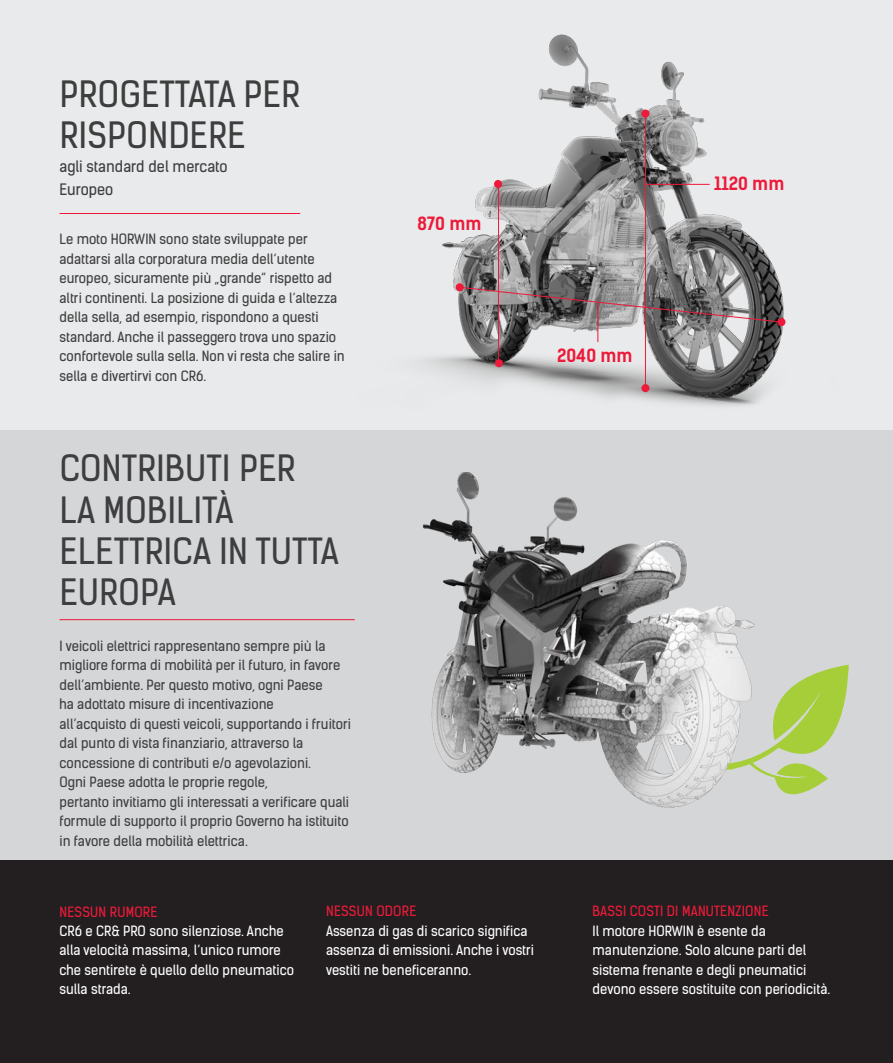
<style>
.page{position:relative;width:893px;height:1063px;background:#fff}
.page>*{position:absolute;margin:0;border:0;box-sizing:border-box;transform-origin:0 0}
.t1{font:34.5px "Kelson Sans";letter-spacing:.015em;color:#3e3e3f}
.t2{font:700 17.55px "Kelson Sans";color:#ed1a3a}
.t3{font:15px "Kelson Sans";color:#3e3e3f}
.t4{font:13.5px/19.5px "Kelson Sans";color:#3e3e3f}
.t5{font:13.5px/19.5px "Kelson Sans";color:#fff}
.t6{font:13.5px "Kelson Sans";letter-spacing:.015em;color:#ed1a3a}
</style>
<div class="page">
<div style="left:0;top:0;width:893px;height:430px;background:#e9eaeb"></div>
<div style="left:0;top:430px;width:893px;height:430px;background:#d5d6d8"></div>
<hr style="left:60px;top:619px;width:295px;height:1px;background:#ed1a3a">
<svg style="left:820px;top:665px;width:29px;height:119px"></svg>
<img style="left:422px;top:472px;width:398px;height:336px">
<hr style="left:60px;top:213px;width:240px;height:1px;background:#ed1a3a">
<div style="left:0;top:860px;width:893px;height:203px;background:#231f20"></div>
<img style="left:423px;top:34px;width:363px;height:372px">
<svg style="left:459px;top:286px;width:323px;height:37px"></svg>
<hr style="left:645px;top:114px;width:1px;height:274px;background:#ed1a3a">
<hr style="left:498px;top:185px;width:1px;height:178px;background:#ed1a3a">
<div style="left:456px;top:283px;width:8px;height:8px;background:#ed1a3a;border-radius:50%"></div>
<div style="left:777px;top:318px;width:8px;height:8px;background:#ed1a3a;border-radius:50%"></div>
<div style="left:641px;top:384px;width:8px;height:8px;background:#ed1a3a;border-radius:50%"></div>
<div style="left:495px;top:359px;width:8px;height:8px;background:#ed1a3a;border-radius:50%"></div>
<div style="left:641px;top:110px;width:8px;height:8px;background:#ed1a3a;border-radius:50%"></div>
<div style="left:494px;top:180px;width:8px;height:8px;background:#ed1a3a;border-radius:50%"></div>
<hr style="left:646px;top:184px;width:64px;height:1px;background:#ed1a3a">
<hr style="left:597px;top:302px;width:1px;height:40px;background:#ed1a3a">
<p class="t1" style="left:60px;top:73px;width:242px">PROGETTATA PER</p>
<p class="t1" style="left:60px;top:114px;width:187px">RISPONDERE</p>
<p class="t3" style="left:60px;top:157px;width:170px">agli standard del mercato</p>
<p class="t3" style="left:60px;top:181px;width:55px">Europeo</p>
<p class="t4" style="left:60px;top:230px;width:250px">Le moto HORWIN sono state sviluppate per</p>
<p class="t4" style="left:60px;top:249px;width:257px">adattarsi alla corporatura media dell‘utente</p>
<p class="t4" style="left:60px;top:269px;width:279px">europeo, sicuramente più „grande“ rispetto ad altri continenti. La posizione di guida e l‘altezza della sella, ad esempio, rispondono a questi</p>
<p class="t4" style="left:60px;top:327px;width:287px">standard. Anche il passeggero trova uno spazio confortevole sulla sella. Non vi resta che salire in sella e divertirvi con CR6.</p>
<p class="t2" style="left:417px;top:213px;width:66px">870 mm</p>
<p class="t2" style="left:557px;top:344px;width:77px">2040 mm</p>
<p class="t2" style="left:714px;top:173px;width:72px">1120 mm</p>
<p class="t1" style="left:60px;top:447px;width:237px">CONTRIBUTI PER</p>
<p class="t1" style="left:60px;top:488px;width:175px">LA MOBILITÀ</p>
<p class="t1" style="left:60px;top:530px;width:281px">ELETTRICA IN TUTTA</p>
<p class="t1" style="left:60px;top:571px;width:118px">EUROPA</p>
<p class="t4" style="left:60px;top:636px;width:282px">I veicoli elettrici rappresentano sempre più la migliore forma di mobilità per il futuro, in favore dell’ambiente. Per questo motivo, ogni Paese</p>
<p class="t4" style="left:60px;top:695px;width:216px">ha adottato misure di incentivazione</p>
<p class="t4" style="left:60px;top:714px;width:293px">all’acquisto di questi veicoli, supportando i fruitori dal punto di vista finanziario, attraverso la</p>
<p class="t4" style="left:60px;top:753px;width:253px">concessione di contributi e/o agevolazioni.</p>
<p class="t4" style="left:60px;top:773px;width:210px">Ogni Paese adotta le proprie regole,</p>
<p class="t4" style="left:60px;top:792px;width:291px;text-align:justify">pertanto invitiamo gli interessati a verificare quali formule di supporto il proprio Governo ha istituito in favore della mobilità elettrica.</p>
<p class="t6" style="left:60px;top:903px;width:99px">NESSUN RUMORE</p>
<p class="t5" style="left:60px;top:921px;width:236px">CR6 e CR&amp; PRO sono silenziose. Anche alla velocità massima, l‘unico rumore che sentirete è quello dello pneumatico sulla strada.</p>
<p class="t6" style="left:326px;top:903px;width:92px">NESSUN ODORE</p>
<p class="t5" style="left:326px;top:921px;width:203px">Assenza di gas di scarico significa</p>
<p class="t5" style="left:326px;top:941px;width:210px">assenza di emissioni. Anche i vostri</p>
<p class="t5" style="left:326px;top:960px;width:147px">vestiti ne beneficeranno.</p>
<p class="t6" style="left:593px;top:903px;width:178px">BASSI COSTI DI MANUTENZIONE</p>
<p class="t5" style="left:592px;top:921px;width:175px">Il motore HORWIN è esente da</p>
<p class="t5" style="left:592px;top:941px;width:215px">manutenzione. Solo alcune parti del</p>
<p class="t5" style="left:592px;top:960px;width:215px">sistema frenante e degli pneumatici</p>
<p class="t5" style="left:592px;top:980px;width:239px">devono essere sostituite con periodicità.</p>
</div>
